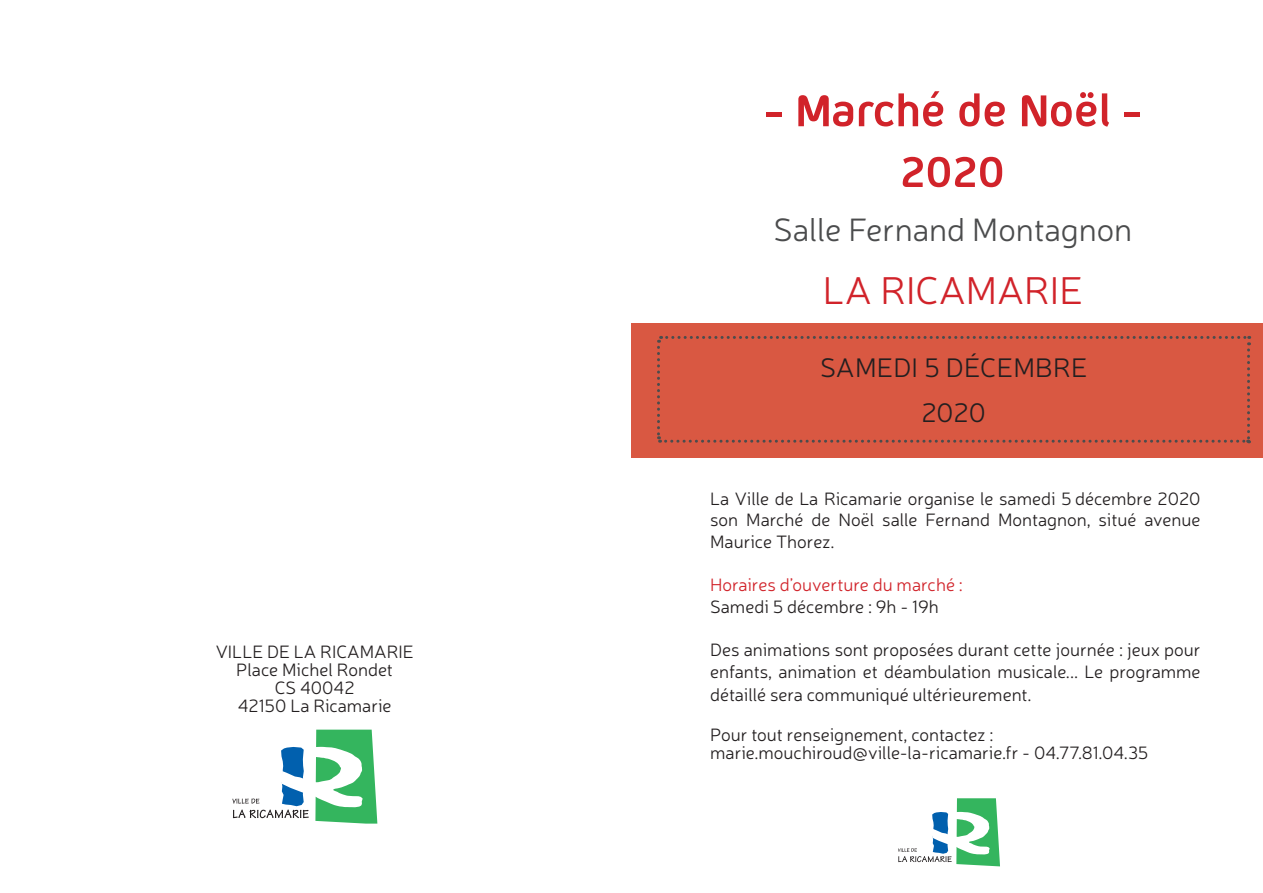
<style>
.page{position:relative;width:1263px;height:893px;background:#fff}
.page>*{position:absolute;margin:0;border:0;box-sizing:border-box;transform-origin:0 0}
.t1{font:700 50.55px/60.8px "Aeroportal";color:#d1232a;text-align:center}
.t2{font:300 39px "Neris";color:#d1232a}
.t3{font:300 32.55px "Neris";color:#4b4c4d}
.t4{font:300 27px/45.2px "Neris";letter-spacing:.01em;color:#231f20;text-align:center}
.t5{font:300 18px/18px "Neris";color:#231f20;text-align:justify}
.t6{font:300 18px "Neris";color:#d1232a}
</style>
<div class="page">
<div style="left:631px;top:323px;width:632px;height:135px;background:#d95842"></div>
<svg style="left:232px;top:730px;width:145px;height:94px"></svg>
<svg style="left:657px;top:336px;width:593px;height:107px"></svg>
<svg style="left:898px;top:798px;width:102px;height:68px"></svg>
<p class="t5" style="left:216px;top:642px;width:199px;text-align:center">VILLE DE LA RICAMARIE<br>Place Michel Rondet<br>CS 40042<br>42150 La Ricamarie</p>
<h1 class="t1" style="left:763px;top:79px;width:380px">- Marché de Noël -<br>2020</h1>
<h3 class="t3" style="left:773px;top:209px;width:360px">Salle Fernand Montagnon</h3>
<h2 class="t2" style="left:823px;top:265px;width:261px">LA RICAMARIE</h2>
<h3 class="t4" style="left:820px;top:344px;width:269px">SAMEDI 5 DÉCEMBRE<br>2020</h3>
<p class="t5" style="left:710px;top:487px;width:492px;line-height:21.6px">La Ville de La Ricamarie organise le samedi 5 décembre 2020 son Marché de Noël salle Fernand Montagnon, situé avenue Maurice Thorez.</p>
<p class="t6" style="left:710px;top:573px;width:254px">Horaires d’ouverture du marché :</p>
<p class="t5" style="left:710px;top:597px;width:230px">Samedi 5 décembre : 9h - 19h</p>
<p class="t5" style="left:710px;top:638px;width:492px;line-height:22.5px">Des animations sont proposées durant cette journée : jeux pour enfants, animation et déambulation musicale... Le programme détaillé sera communiqué ultérieurement.</p>
<p class="t5" style="left:710px;top:726px;width:440px">Pour tout renseignement, contactez : marie.mouchiroud@ville-la-ricamarie.fr - 04.77.81.04.35</p>
</div>
